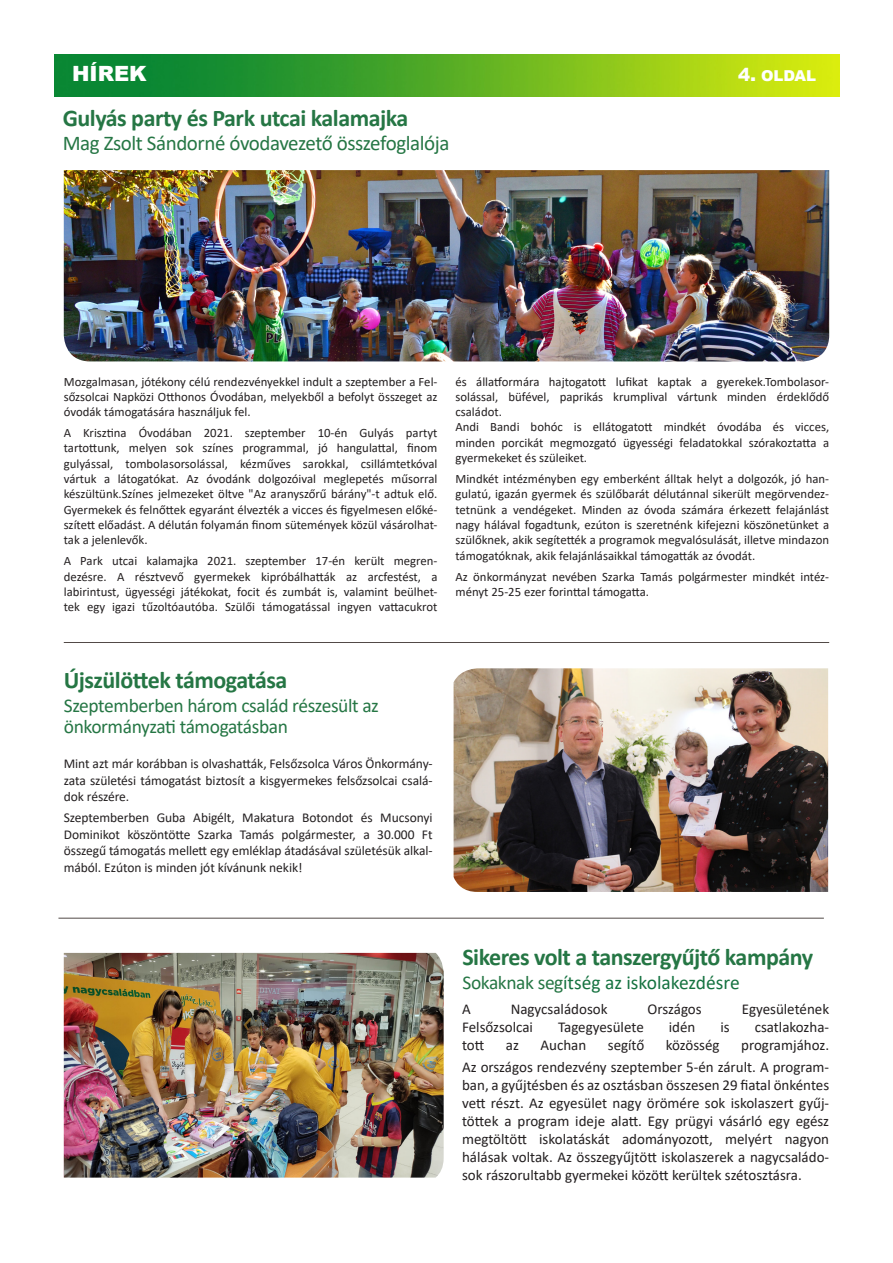
<style>
.page{position:relative;width:893px;height:1263px;background:#fff}
.page>*{position:absolute;margin:0;border:0;box-sizing:border-box;transform-origin:0 0}
.t1{font:700 24px "Calibri";letter-spacing:-.02em;color:#257644}
.t2{font:21px "Calibri";letter-spacing:-.02em;color:#257644}
.t3{font:900 21px "Arial";color:#fff}
.t4{font:19.5px/21px "Calibri";letter-spacing:-.02em;color:#257644}
.t5{font:19.5px "Calibri";letter-spacing:-.01em;color:#157240}
.t6{font:15px/18px "Calibri";color:#231f20;text-align:right}
.t7{font:900 15px "Arial";color:#fff}
.t8{font:13.5px/16.5px "Calibri";letter-spacing:-.005em;color:#231f20;text-align:justify}
.t9{font:12.75px/15.3px "Calibri";color:#231f20;text-align:justify}
.s1{font-size:18px}
.s2{color:#257644}
</style>
<div class="page">
<hr style="left:64px;top:642px;width:765px;height:1px;background:#524a47">
<img style="left:54px;top:54px;width:785px;height:43px">
<img style="left:454px;top:668px;width:374px;height:224px">
<img style="left:64px;top:170px;width:765px;height:191px">
<hr style="left:58px;top:918px;width:766px;height:1px;background:#524a47">
<img style="left:64px;top:953px;width:380px;height:224px">
<p class="t3" style="left:72px;top:58px;width:76px">HÍREK</p>
<p class="t7" style="left:738px;top:65px;width:80px"><span class="s1">4.</span> OLDAL</p>
<p class="t1" style="left:63px;top:101px;width:347px">Gulyás party és Park utcai kalamajka</p>
<p class="t2" style="left:63px;top:129px;width:388px">Mag Zsolt Sándorné óvodavezető összefoglalója</p>
<p class="t9" style="left:64px;top:373px;width:375px">Mozgalmasan, jótékony célú rendezvényekkel indult a szeptember a Fel&shy;sőzsolcai Napközi Otthonos Óvodában, melyekből a befolyt összeget az óvodák támogatására használjuk fel.</p>
<p class="t9" style="left:64px;top:425px;width:375px">A Krisztina Óvodában 2021. szeptember 10-én Gulyás partyt tartottunk, melyen sok színes programmal, jó hangulattal, finom gulyással, tombolasorsolással, kézműves sarokkal, csillámtetkóval vártuk a látogatókat. Az óvodánk dolgozóival meglepetés műsorral készültünk.Színes jelmezeket öltve "Az aranyszőrű bárány"-t adtuk elő.<br>Gyermekek és felnőttek egyaránt élvezték a vicces és figyelmesen előké&shy;szített előadást. A délután folyamán finom sütemények közül vásárolhat&shy;tak a jelenlevők.</p>
<p class="t9" style="left:64px;top:553px;width:375px">A Park utcai kalamajka 2021. szeptember 17-én került megren&shy;dezésre. A résztvevő gyermekek kipróbálhatták az arcfestést, a labirintust, ügyességi játékokat, focit és zumbát is, valamint beülhet&shy;tek egy igazi tűzoltóautóba. Szülői támogatással ingyen vattacukrot</p>
<p class="t9" style="left:455px;top:373px;width:375px">és állatformára hajtogatott lufikat kaptak a gyerekek.Tombolasor&shy;solással, büfével, paprikás krumplival vártunk minden érdeklődő családot.</p>
<p class="t9" style="left:455px;top:419px;width:375px">Andi Bandi bohóc is ellátogatott mindkét óvodába és vicces, minden porcikát megmozgató ügyességi feladatokkal szórakoztatta a gyermekeket és szüleiket.</p>
<p class="t9" style="left:455px;top:471px;width:375px">Mindkét intézményben egy emberként álltak helyt a dolgozók, jó han&shy;gulatú, igazán gyermek és szülőbarát délutánnal sikerült megörvendez&shy;tetnünk a vendégeket. Minden az óvoda számára érkezett felajánlást nagy hálával fogadtunk, ezúton is szeretnénk kifejezni köszönetünket a szülőknek, akik segítették a programok megvalósulását, illetve mindazon támogatóknak, akik felajánlásaikkal támogatták az óvodát.</p>
<p class="t9" style="left:455px;top:568px;width:375px">Az önkormányzat nevében Szarka Tamás polgármester mindkét intéz&shy;ményt 25-25 ezer forinttal támogatta.</p>
<p class="t1" style="left:64px;top:663px;width:225px">Újszülöttek támogatása</p>
<p class="t4" style="left:64px;top:694px;width:317px">Szeptemberben három család részesült az önkormányzati támogatásban</p>
<p class="t8" style="left:64px;top:755px;width:370px">Mint azt már korábban is olvashatták, Felsőzsolca Város Önkormány&shy;zata születési támogatást biztosít a kisgyermekes felsőzsolcai csalá&shy;dok részére.</p>
<p class="t8" style="left:64px;top:809px;width:370px">Szeptemberben Guba Abigélt, Makatura Botondot és Mucsonyi Dominikot köszöntötte Szarka Tamás polgármester, a 30.000 Ft összegű támogatás mellett egy emléklap átadásával születésük alkal&shy;mából. Ezúton is minden jót kívánunk nekik!</p>
<p class="t1" style="left:462px;top:940px;width:352px">Sikeres volt a tanszergyűjtő kampány</p>
<p class="t5" style="left:462px;top:969px;width:279px"><span class="s2">Sokaknak seg</span>ítség az iskolakezdésre</p>
<p class="t6" style="left:462px;top:999px;width:10px">A</p>
<p class="t6" style="left:511px;top:999px;width:98px">Nagycsaládosok</p>
<p class="t6" style="left:647px;top:999px;width:56px">Országos</p>
<p class="t6" style="left:742px;top:999px;width:89px">Egyesületének</p>
<p class="t6" style="left:462px;top:1017px;width:72px">Felsőzsolcai</p>
<p class="t6" style="left:558px;top:1017px;width:87px">Tagegyesülete</p>
<p class="t6" style="left:669px;top:1017px;width:28px">idén</p>
<p class="t6" style="left:720px;top:1017px;width:11px">is</p>
<p class="t6" style="left:755px;top:1017px;width:76px">csatlakozha-</p>
<p class="t6" style="left:462px;top:1035px;width:24px">tott</p>
<p class="t6" style="left:506px;top:1035px;width:15px">az</p>
<p class="t6" style="left:540px;top:1035px;width:47px">Auchan</p>
<p class="t6" style="left:608px;top:1035px;width:38px">segítő</p>
<p class="t6" style="left:666px;top:1035px;width:55px">közösség</p>
<p class="t6" style="left:462px;top:1033px;width:369px;line-height:22.5px">programjához.<br>Az országos rendezvény szeptember 5-én zárult. A program-</p>
<p class="t6" style="left:462px;top:1076px;width:369px;text-align:justify">ban, a gyűjtésben és az osztásban összesen 29 fiatal önkéntes vett részt. Az egyesület nagy örömére sok iskolaszert gyűj&shy;töttek a program ideje alatt. Egy prügyi vásárló egy egész megtöltött iskolatáskát adományozott, melyért nagyon hálásak voltak. Az összegyűjtött iskolaszerek a nagycsaládo&shy;sok rászorultabb gyermekei között kerültek szétosztásra.</p>
</div>
